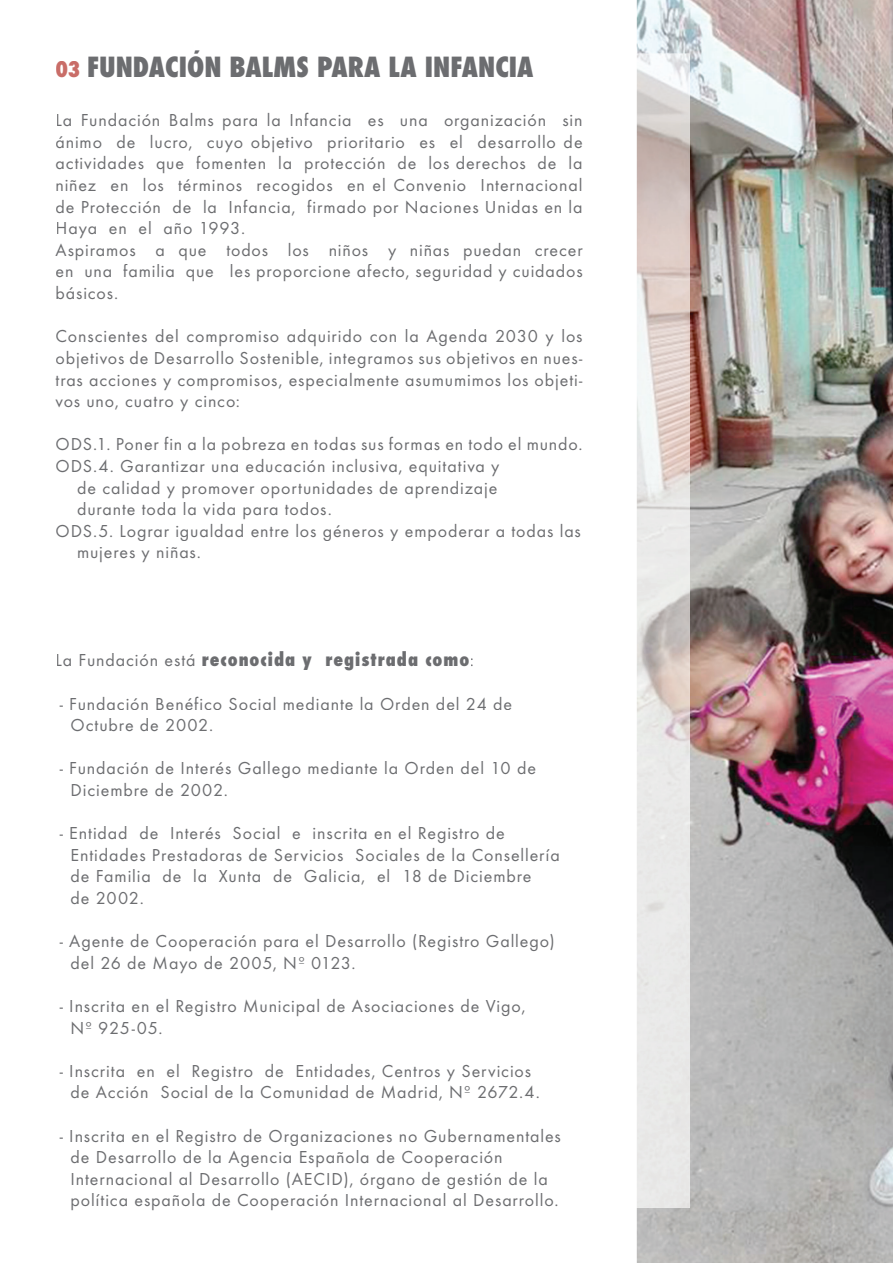
<style>
.page{position:relative;width:893px;height:1263px;background:#fff}
.page>*{position:absolute;margin:0;border:0;box-sizing:border-box;transform-origin:0 0}
.t1{font:800 condensed 27px "Futura";color:#6c6d70}
.t2{font:18px/21.6px "Futura EF";letter-spacing:.05em;color:#6c6d70}
.t3{font:800 condensed 18px "Futura";letter-spacing:.055em;color:#6c6d70}
.s1{font-size:21px;color:#c96d68}
.s2{font-family:"Futura EF";font-weight:400;font-stretch:normal}
</style>
<div class="page">
<img style="left:637px;top:0;width:256px;height:1263px">
<img style="left:637px;top:54px;width:53px;height:1154px">
<h1 class="t1" style="left:56px;top:49px;width:480px"><span class="s1">03</span> FUNDACIÓN BALMS PARA LA INFANCIA</h1>
<p class="t2" style="left:56px;top:110px;width:529px">La Fundación Balms para la Infancia es una organización sin ánimo de lucro, cuyo objetivo prioritario es el desarrollo de actividades que fomenten la protección de los derechos de la niñez en los términos recogidos en el Convenio Internacional de Protección de la Infancia, firmado por Naciones Unidas en la Haya en el año 1993.<br>Aspiramos a que todos los niños y niñas puedan crecer en una familia que les proporcione afecto, seguridad y cuidados básicos.</p>
<p class="t2" style="left:56px;top:326px;width:529px;text-align:justify">Conscientes del compromiso adquirido con la Agenda 2030 y los objetivos de Desarrollo Sostenible, integramos sus objetivos en nues&shy;tras acciones y compromisos, especialmente asumumimos los objeti&shy;vos uno, cuatro y cinco:</p>
<p class="t2" style="left:56px;top:434px;width:529px">ODS.1. Poner fin a la pobreza en todas sus formas en todo el mundo.</p>
<p class="t2" style="left:56px;top:455px;width:446px">ODS.4. Garantizar una educación inclusiva, equitativa y</p>
<p class="t2" style="left:77px;top:477px;width:422px">de calidad y promover oportunidades de aprendizaje</p>
<p class="t2" style="left:77px;top:498px;width:256px">durante toda la vida para todos.</p>
<p class="t2" style="left:56px;top:520px;width:527px">ODS.5. Lograr igualdad entre los géneros y empoderar a todas las</p>
<p class="t2" style="left:77px;top:542px;width:125px">mujeres y niñas.</p>
<p class="t3" style="left:56px;top:647px;width:420px"><span class="s2">La Fundación está</span> reconocida y registrada como<span class="s2">:</span></p>
<p class="t2" style="left:71px;top:693px;width:443px;text-indent:-11px">- Fundación Benéfico Social mediante la Orden del 24 de<br>Octubre de 2002.</p>
<p class="t2" style="left:71px;top:758px;width:467px;text-indent:-11px">- Fundación de Interés Gallego mediante la Orden del 10 de<br>Diciembre de 2002.</p>
<p class="t2" style="left:71px;top:822px;width:491px;text-indent:-11px">- Entidad de Interés Social e inscrita en el Registro de Entidades Prestadoras de Servicios Sociales de la Consellería de Familia de la Xunta de Galicia, el 18 de Diciembre<br>de 2002.</p>
<p class="t2" style="left:71px;top:930px;width:486px;text-indent:-11px">- Agente de Cooperación para el Desarrollo (Registro Gallego) del 26 de Mayo de 2005, Nº 0123.</p>
<p class="t2" style="left:71px;top:995px;width:456px;text-indent:-11px">- Inscrita en el Registro Municipal de Asociaciones de Vigo,<br>Nº 925-05.</p>
<p class="t2" style="left:71px;top:1060px;width:471px;text-indent:-11px">- Inscrita en el Registro de Entidades, Centros y Servicios de Acción Social de la Comunidad de Madrid, Nº 2672.4.</p>
<p class="t2" style="left:71px;top:1125px;width:492px;text-indent:-11px">- Inscrita en el Registro de Organizaciones no Gubernamentales de Desarrollo de la Agencia Española de Cooperación Internacional al Desarrollo (AECID), órgano de gestión de la política española de Cooperación Internacional al Desarrollo.</p>
</div>
